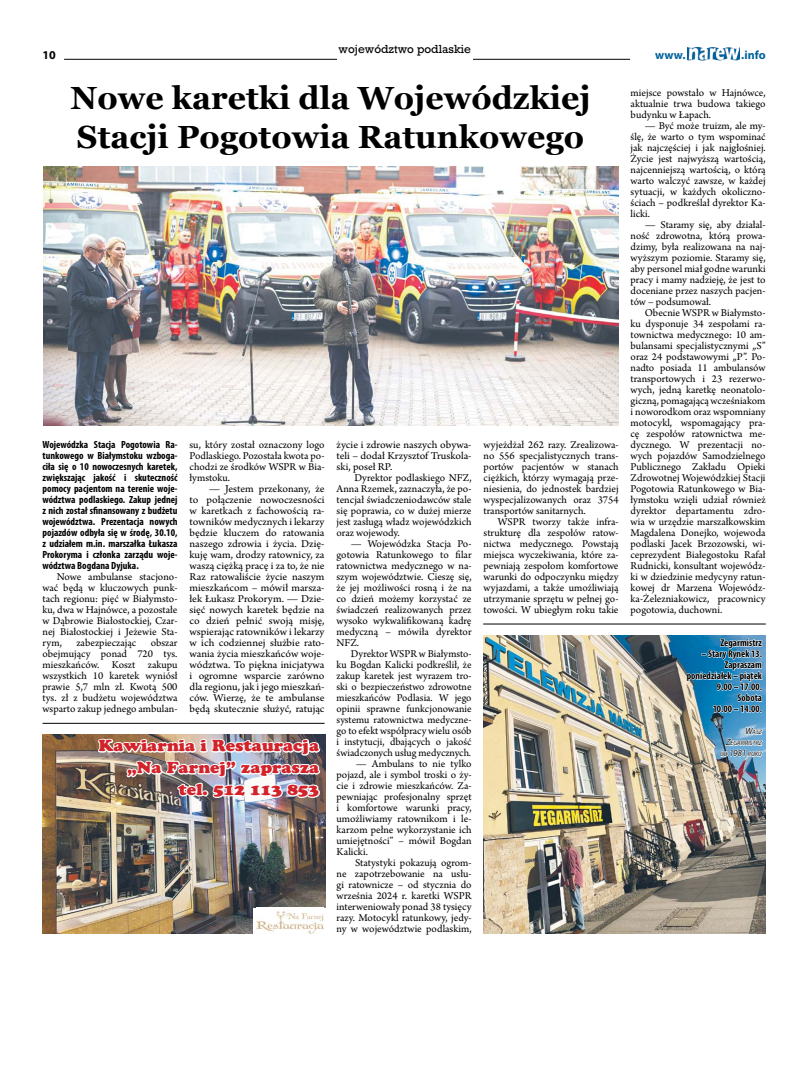
<style>
.page{position:relative;width:794px;height:1092px;background:#fff}
.page>*{position:absolute;margin:0;border:0;box-sizing:border-box;transform-origin:0 0}
.t1{font:700 32px/39px "Georgia";color:#000}
.t2{font:15.9px/21.9px "Cooper Black Std";color:#d2232a;text-align:right;scale:1.06 1}
.t3{font:700 12px "Myriad Pro";color:#00629b}
.t4{font:700 12px "Myriad Pro";color:#000}
.t5{font:11px/11px "Arno Pro";color:#000;text-align:justify}
.t6{font:11px/11px "Arno Pro";color:#000;text-align:justify;scale:1.04 1}
.t7{font:11px "Rockwell";color:#000}
.t8{font:700 condensed 10.4px/11px "Myriad Pro";color:#000;text-align:justify}
.t9{font:700 condensed 10px/11px "Myriad Pro";color:#000;text-align:right}
.t10{font:italic 6.3px/11px "Myriad Pro";color:#000;text-align:right;scale:.96 1}
.s1{font-size:9px}
</style>
<div class="page">
<hr style="left:64px;top:59px;width:701px;height:1px;background:#000">
<div style="left:630px;top:51px;width:135px;height:18px;background:#fff"></div>
<img style="left:687px;top:47px;width:52px;height:13px">
<div style="left:337px;top:45px;width:135px;height:17px;background:#fff"></div>
<img style="left:43px;top:734px;width:282px;height:199px">
<img style="left:97px;top:737px;width:224px;height:197px">
<div style="left:253px;top:907px;width:73px;height:26px;background:#fff"></div>
<img style="left:256px;top:910px;width:67px;height:23px">
<hr style="left:43px;top:723px;width:281px;height:1px;background:#000">
<img style="left:44px;top:167px;width:574px;height:259px">
<img style="left:483px;top:635px;width:283px;height:298px">
<img style="left:686px;top:635px;width:77px;height:130px">
<hr style="left:483px;top:623px;width:283px;height:1px;background:#000">
<p class="t7" style="left:338px;top:43px;width:134px">województwo podlaskie</p>
<p class="t4" style="left:43px;top:48px;width:15px">10</p>
<p class="t3" style="left:655px;top:47px;width:32px">www.</p>
<p class="t3" style="left:741px;top:47px;width:26px">.info</p>
<h1 class="t1" style="left:70px;top:77px;width:521px">Nowe karetki dla Wojewódzkiej<br>Stacji Pogotowia Ratunkowego</h1>
<p class="t8" style="left:43px;top:438px;width:136px">Wojewódzka Stacja Pogotowia Ra&shy;tunkowego w Białymstoku wzboga&shy;ciła się o 10 nowoczesnych karetek, zwiększając jakość i skuteczność pomocy pacjentom na terenie woje&shy;wództwa podlaskiego. Zakup jednej z nich został sfinansowany z budżetu województwa. Prezentacja nowych pojazdów odbyła się w środę, 30.10, z udziałem m.in. marszałka Łukasza Prokoryma i członka zarządu woje&shy;wództwa Bogdana Dyjuka.</p>
<p class="t5" style="left:43px;top:571px;width:136px;text-indent:14px">Nowe ambulanse stacjono&shy;wać będą w kluczowych punk&shy;tach regionu: pięć w Białymsto&shy;ku, dwa w Hajnówce, a pozostałe w Dąbrowie Białostockiej, Czar&shy;nej Białostockiej i Jeżewie Sta&shy;rym,</p>
<p class="t5" style="left:43px;top:637px;width:136px;text-indent:108px">obszar obejmujący ponad 720 tys. mieszkańców. Koszt zakupu wszystkich 10 karetek wyniósł prawie 5,7 mln zł. Kwotą 500 tys. zł z budżetu województwa wsparto zakup jednego ambulan-</p>
<p class="t5" style="left:76px;top:637px;width:61px">zabezpieczając</p>
<p class="t5" style="left:189px;top:439px;width:136px">su, który został oznaczony logo Podlaskiego. Pozostała kwota po&shy;chodzi ze środków WSPR w Bia&shy;łymstoku.</p>
<p class="t6" style="left:189px;top:483px;width:131px;text-indent:19px">— Jestem przekonany, że to połączenie nowoczesności w karetkach z fachowością ra&shy;towników medycznych i lekarzy będzie kluczem do ratowania naszego zdrowia i życia. Dzię&shy;kuję wam, drodzy ratownicy, za waszą ciężką pracę i za to, że nie Raz ratowaliście życie naszym mieszkańcom – mówił marsza&shy;łek Łukasz Prokorym. — Dzie&shy;sięć nowych karetek będzie na co dzień pełnić swoją misję, wspierając ratowników i lekarzy w ich codziennej służbie rato&shy;wania życia mieszkańców woje&shy;wództwa. To piękna inicjatywa i ogromne wsparcie zarówno dla regionu, jak i jego mieszkań&shy;ców. Wierzę, że te ambulanse będą skutecznie służyć, ratując</p>
<h2 class="t2" style="left:99px;top:734px;width:209px">Kawiarnia i Restauracja „Na Farnej” zaprasza tel. 512 113 853</h2>
<p class="t6" style="left:336px;top:439px;width:131px">życie i zdrowie naszych obywa&shy;teli – dodał Krzysztof Truskola&shy;ski, poseł RP.</p>
<p class="t5" style="left:336px;top:472px;width:136px;text-indent:18px">Dyrektor podlaskiego NFZ, Anna Rzemek, zaznaczyła, że po&shy;tencjał świadczeniodawców stale się poprawia, co w dużej mierze jest zasługą władz wojewódzkich oraz wojewody.</p>
<p class="t5" style="left:336px;top:538px;width:136px;text-indent:14px">— Wojewódzka Stacja Po&shy;gotowia Ratunkowego to filar ratownictwa medycznego w na&shy;szym województwie. Cieszę się, że jej możliwości rosną i że na co dzień możemy korzystać ze świadczeń realizowanych przez wysoko wykwalifikowaną kadrę medyczną – mówiła dyrektor NFZ.</p>
<p class="t5" style="left:336px;top:648px;width:136px;text-indent:14px">Dyrektor WSPR w Białymsto&shy;ku Bogdan Kalicki podkreślił, że zakup karetek jest wyrazem tro&shy;ski o bezpieczeństwo zdrowotne mieszkańców Podlasia. W jego opinii sprawne funkcjonowanie systemu ratownictwa medyczne&shy;go to efekt współpracy wielu osób i instytucji, dbających o jakość świadczonych usług medycznych.</p>
<p class="t5" style="left:336px;top:758px;width:136px;text-indent:19px">— Ambulans to nie tylko pojazd, ale i symbol troski o ży&shy;cie i zdrowie mieszkańców. Za&shy;pewniając profesjonalny sprzęt i komfortowe warunki pracy, umożliwiamy ratownikom i le&shy;karzom pełne wykorzystanie ich umiejętności” – mówił Bogdan Kalicki.</p>
<p class="t5" style="left:336px;top:857px;width:136px;text-indent:19px">Statystyki pokazują ogrom&shy;ne zapotrzebowanie na usłu&shy;gi ratownicze – od stycznia do września 2024 r. karetki WSPR interweniowały ponad 38 tysięcy razy. Motocykl ratunkowy, jedy&shy;ny w województwie podlaskim,</p>
<p class="t5" style="left:483px;top:439px;width:136px">wyjeżdżał 262 razy. Zrealizowa&shy;no 556 specjalistycznych trans&shy;portów pacjentów w stanach ciężkich, którzy wymagają prze&shy;niesienia, do jednostek bardziej wyspecjalizowanych oraz 3754 transportów sanitarnych.</p>
<p class="t5" style="left:483px;top:516px;width:136px;text-indent:14px">WSPR tworzy także infra&shy;strukturę dla zespołów ratow&shy;nictwa medycznego. Powstają miejsca wyczekiwania, które za&shy;pewniają zespołom komfortowe warunki do odpoczynku między wyjazdami, a także umożliwiają utrzymanie sprzętu w pełnej go&shy;towości. W ubiegłym roku takie</p>
<p class="t5" style="left:630px;top:87px;width:136px">miejsce powstało w Hajnówce, aktualnie trwa budowa takiego budynku w Łapach.</p>
<p class="t5" style="left:630px;top:120px;width:136px;text-indent:14px">— Być może truizm, ale my&shy;ślę, że warto o tym wspominać jak najczęściej i jak najgłośniej.<br>Życie jest najwyższą wartością, najcenniejszą wartością, o którą warto walczyć zawsze, w każdej sytuacji, w każdych okoliczno&shy;ściach – podkreślał dyrektor Ka&shy;licki.</p>
<p class="t5" style="left:630px;top:219px;width:136px;text-indent:14px">— Staramy się, aby działal&shy;ność zdrowotna, którą prowa&shy;dzimy, była realizowana na naj&shy;wyższym poziomie. Staramy się, aby personel miał godne warunki pracy i mamy nadzieję, że jest to doceniane przez naszych pacjen&shy;tów – podsumował.</p>
<p class="t5" style="left:630px;top:307px;width:136px;text-indent:14px">Obecnie WSPR w Białymsto&shy;ku dysponuje 34 zespołami ra&shy;townictwa medycznego: 10 am&shy;bulansami specjalistycznymi „S” oraz 24 podstawowymi „P”. Po&shy;nadto posiada 11 ambulansów transportowych i 23 rezerwo&shy;wych, jedną karetkę neonatolo&shy;giczną, pomagającą wcześniakom i noworodkom oraz wspomniany motocykl, wspomagający pra&shy;cę zespołów ratownictwa me&shy;dycznego. W prezentacji no&shy;wych pojazdów Samodzielnego Publicznego Zakładu Opieki Zdrowotnej Wojewódzkiej Stacji Pogotowia Ratunkowego w Bia&shy;łymstoku wzięli udział również dyrektor departamentu zdro&shy;wia w urzędzie marszałkowskim Magdalena Donejko, wojewoda podlaski Jacek Brzozowski, wi&shy;ceprezydent Białegostoku Rafał Rudnicki, konsultant wojewódz&shy;ki w dziedzinie medycyny ratun&shy;kowej dr Marzena Wojewódz&shy;ka-Żelezniakowicz, pracownicy pogotowia, duchowni.</p>
<p class="t9" style="left:720px;top:637px;width:43px">Zegarmistrz</p>
<p class="t9" style="left:687px;top:648px;width:77px">– Stary Rynek 13.<br>Zapraszam poniedziałek – piątek<br>9.00 – 17.00.<br>Sobota<br>10.00 – 14.00.</p>
<p class="t10" style="left:720px;top:726px;width:45px"><span class="s1">W</span>ASZ<br><span class="s1">Z</span>EGARMISTRZ<br>OD <span class="s1">1981</span> ROKU</p>
</div>
